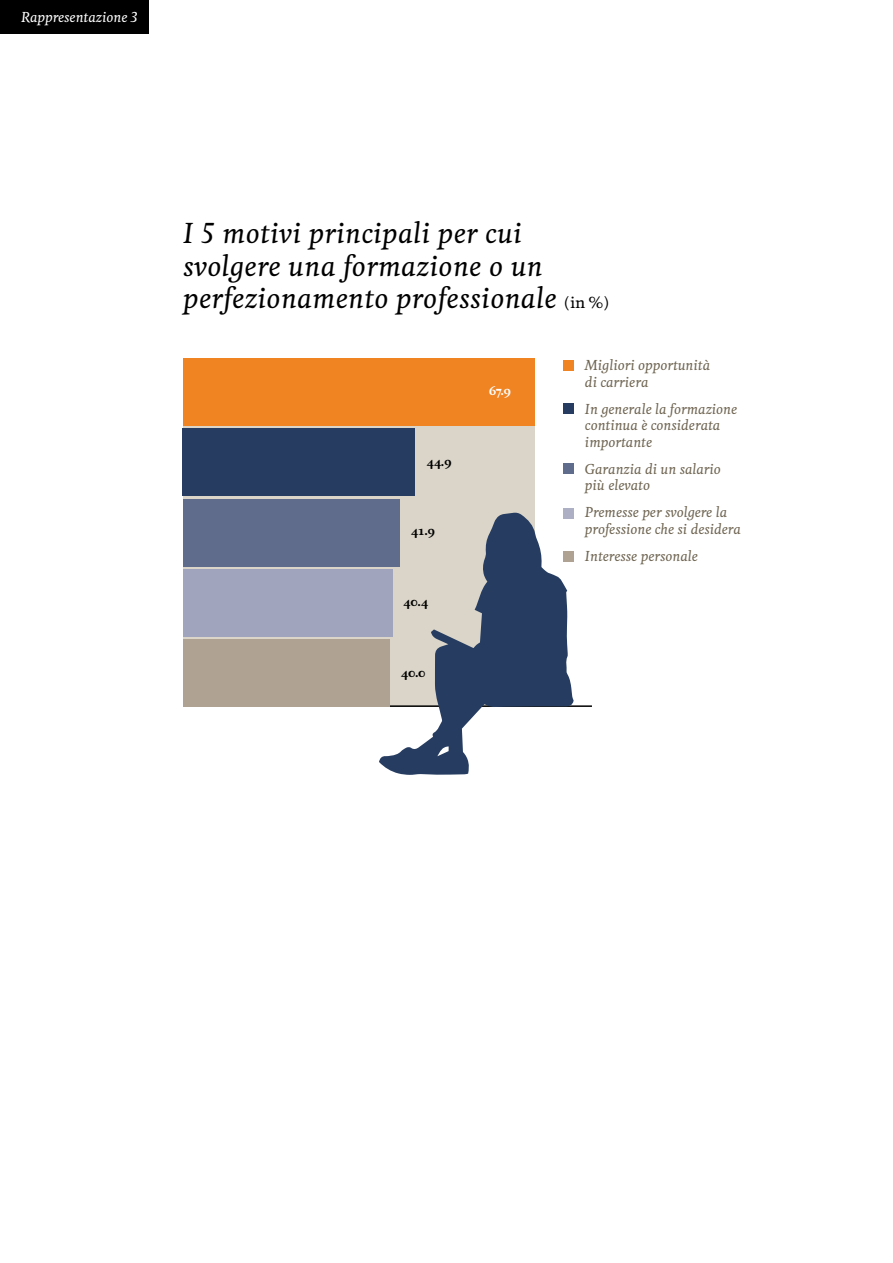
<style>
.page{position:relative;width:893px;height:1263px;background:#fff}
.page>*{position:absolute;margin:0;border:0;box-sizing:border-box;transform-origin:0 0}
.t1{font:italic 500 27px/32.4px "Feijoa";letter-spacing:.015em;color:#000}
.t2{font:italic 500 13.5px/16.5px "Feijoa";color:#6e6451}
.t3{font:italic 500 13.5px "Feijoa";color:#fff}
.t4{font:700 12px "Feijoa";color:#000}
.t5{font:700 12px "Feijoa";color:#fff}
.s1{font-style:normal;font-size:15px}
</style>
<div class="page">
<div style="left:183px;top:359px;width:352px;height:348px;background:#dad5c8"></div>
<hr style="left:390px;top:705px;width:202px;height:2px;background:#000">
<div style="left:563px;top:360px;width:11px;height:11px;background:#f18422"></div>
<div style="left:563px;top:403px;width:11px;height:11px;background:#263d61"></div>
<div style="left:563px;top:463px;width:11px;height:11px;background:#606c8c"></div>
<div style="left:563px;top:508px;width:11px;height:10px;background:#adb0c5"></div>
<div style="left:183px;top:640px;width:207px;height:67px;background:#afa292"></div>
<div style="left:183px;top:569px;width:209px;height:68px;background:#a0a4bc"></div>
<div style="left:183px;top:499px;width:216px;height:67px;background:#606c8c"></div>
<div style="left:183px;top:429px;width:232px;height:67px;background:#263d61"></div>
<div style="left:183px;top:358px;width:352px;height:67px;background:#f18422"></div>
<svg style="left:379px;top:512px;width:195px;height:263px"></svg>
<div style="left:0;top:0;width:149px;height:33px;background:#000"></div>
<p class="t3" style="left:21px;top:8px;width:118px">Rappresentazione 3</p>
<h1 class="t1" style="left:183px;top:218px;width:427px">I 5 motivi principali per cui svolgere una formazione o un perfezionamento professionale <span class="s1">(in %)</span></h1>
<p class="t4" style="left:427px;top:453px;width:27px">44.9</p>
<p class="t4" style="left:411px;top:522px;width:26px">41.9</p>
<p class="t4" style="left:403px;top:593px;width:26px">40.4</p>
<p class="t4" style="left:401px;top:664px;width:26px">40.0</p>
<p class="t5" style="left:489px;top:382px;width:24px">67.9</p>
<p class="t2" style="left:585px;top:358px;width:127px">Migliori opportunità di carriera</p>
<p class="t2" style="left:585px;top:401px;width:154px">In generale la formazione continua è considerata importante</p>
<p class="t2" style="left:585px;top:461px;width:137px">Garanzia di un salario più elevato</p>
<p class="t2" style="left:585px;top:505px;width:158px">Premesse per svolgere la professione che si desidera</p>
<p class="t2" style="left:585px;top:548px;width:114px">Interesse personale</p>
</div>
